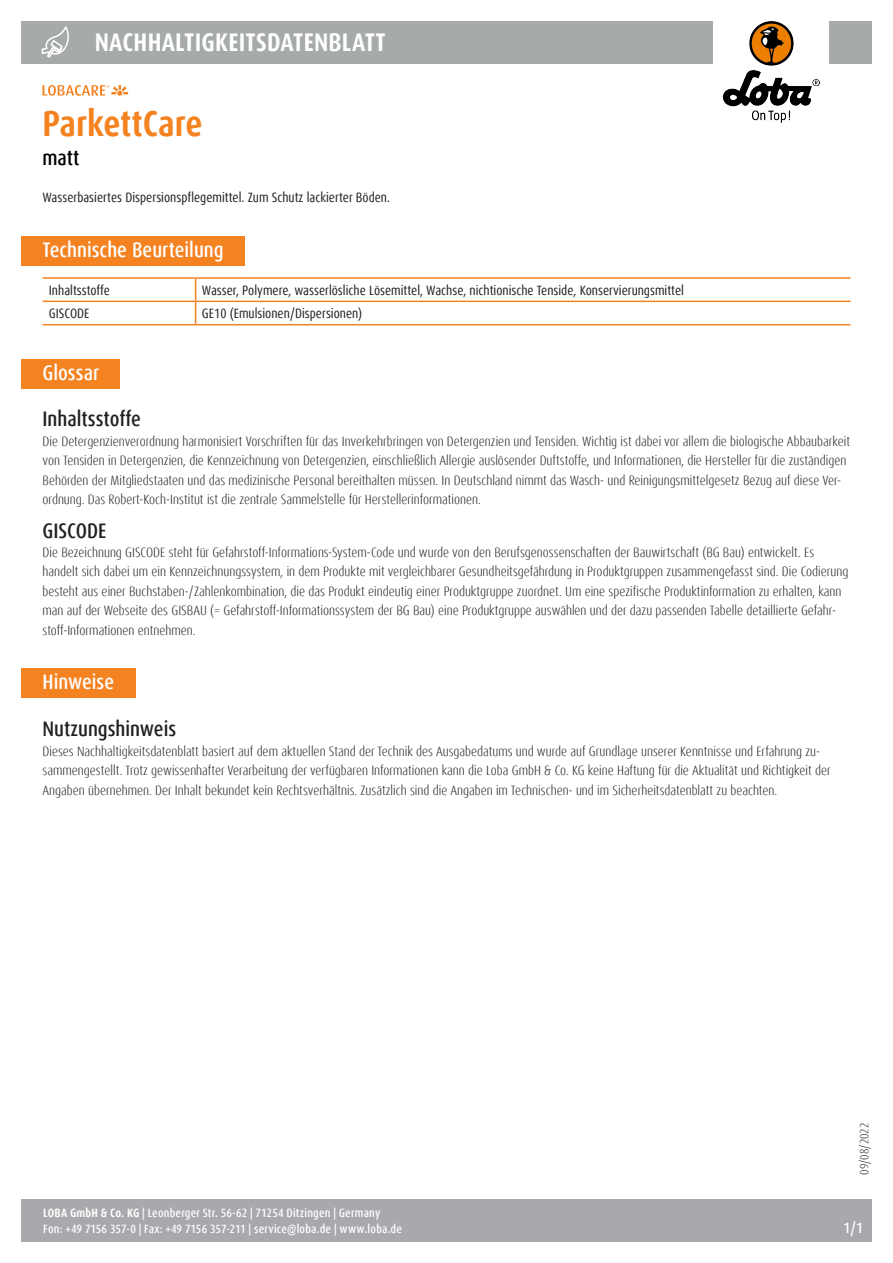
<style>
.page{position:relative;width:893px;height:1263px;background:#fff}
.page>*{position:absolute;margin:0;border:0;box-sizing:border-box;transform-origin:0 0}
.Name{font:700 condensed 36px "Dax OT";color:#f58220}
.t1{font:700 condensed 25.5px "Dax OT";letter-spacing:.01em;color:#fff}
.Titel{font:500 condensed 21px "Dax OT";color:#fff}
.Titel_Glossar{font:500 condensed 21px "Dax OT";color:#231f20}
.t2{font:500 condensed 21px "Dax OT";color:#000001}
.t3{font:500 condensed 15px "Dax OT";color:#fff}
.Text_Glossar{font:300 condensed 13.5px/19.5px "Dax OT";color:#231f20}
.Text{font:condensed 13.5px "Dax OT";color:#231f20}
.t4{font:500 condensed 12px/16.5px "Dax OT";letter-spacing:.015em;color:#fff}
.t5{font:300 condensed 12px "Dax OT";letter-spacing:.02em;color:#231f20}
.s1{font-weight:700}
</style>
<div class="page">
<svg style="left:43px;top:85px;width:85px;height:11px"></svg>
<div style="left:21px;top:1199px;width:851px;height:43px;background:#a8a9ad"></div>
<div style="left:21px;top:21px;width:851px;height:43px;background:#a7aaaa"></div>
<svg style="left:41px;top:27px;width:28px;height:31px"></svg>
<img style="left:714px;top:21px;width:115px;height:102px">
<hr style="left:43px;top:301px;width:153px;height:1px;background:#f58220">
<hr style="left:196px;top:301px;width:654px;height:1px;background:#f58220">
<hr style="left:43px;top:324px;width:153px;height:1px;background:#f58220">
<hr style="left:196px;top:324px;width:654px;height:1px;background:#f58220">
<svg style="left:195px;top:279px;width:1px;height:45px"></svg>
<hr style="left:43px;top:277px;width:153px;height:2px;background:#f58220">
<hr style="left:196px;top:277px;width:654px;height:2px;background:#f58220">
<div style="left:21px;top:236px;width:224px;height:29px;background:#f58220"></div>
<div style="left:21px;top:359px;width:99px;height:30px;background:#f58220"></div>
<div style="left:21px;top:669px;width:114px;height:29px;background:#f58220"></div>
<h2 class="t1" style="left:95px;top:26px;width:292px">NACHHALTIGKEITSDATENBLATT</h2>
<p class="Name" style="left:43px;top:100px;width:161px">ParkettCare</p>
<h3 class="t2" style="left:43px;top:145px;width:38px">matt</h3>
<p class="Text" style="left:43px;top:189px;width:349px">Wasserbasiertes Dispersionspflegemittel. Zum Schutz lackierter Böden.</p>
<p class="Titel" style="left:43px;top:236px;width:183px">Technische Beurteilung</p>
<p class="Text" style="left:49px;top:282px;width:63px">Inhaltsstoffe</p>
<p class="Text" style="left:202px;top:282px;width:484px">Wasser, Polymere, wasserlösliche Lösemittel, Wachse, nichtionische Tenside, Konservierungsmittel</p>
<p class="Text" style="left:49px;top:305px;width:42px">GISCODE</p>
<p class="Text" style="left:202px;top:305px;width:162px">GE10 (Emulsionen/Dispersionen)</p>
<p class="Titel" style="left:43px;top:359px;width:58px">Glossar</p>
<p class="Titel_Glossar" style="left:43px;top:406px;width:100px">Inhaltsstoffe</p>
<p class="Text_Glossar" style="left:43px;top:431px;width:809px">Die Detergenzienverordnung harmonisiert Vorschriften für das Inverkehrbringen von Detergenzien und Tensiden. Wichtig ist dabei vor allem die biologische Abbaubarkeit von Tensiden in Detergenzien, die Kennzeichnung von Detergenzien, einschließlich Allergie auslösender Duftstoffe, und Informationen, die Hersteller für die zuständigen Behörden der Mitgliedstaaten und das medizinische Personal bereithalten müssen. In Deutschland nimmt das Wasch- und Reinigungsmittelgesetz Bezug auf diese Ver&shy;ordnung. Das Robert-Koch-Institut ist die zentrale Sammelstelle für Herstellerinformationen.</p>
<p class="Titel_Glossar" style="left:43px;top:517px;width:65px">GISCODE</p>
<p class="Text_Glossar" style="left:43px;top:542px;width:807px">Die Bezeichnung GISCODE steht für Gefahrstoff-Informations-System-Code und wurde von den Berufsgenossenschaften der Bauwirtschaft (BG Bau) entwickelt. Es handelt sich dabei um ein Kennzeichnungssystem, in dem Produkte mit vergleichbarer Gesundheitsgefährdung in Produktgruppen zusammengefasst sind. Die Codierung besteht aus einer Buchstaben-/Zahlenkombination, die das Produkt eindeutig einer Produktgruppe zuordnet. Um eine spezifische Produktinformation zu erhalten, kann man auf der Webseite des GISBAU (= Gefahrstoff-Informationssystem der BG Bau) eine Produktgruppe auswählen und der dazu passenden Tabelle detaillierte Gefahr&shy;stoff-Informationen entnehmen.</p>
<p class="Titel" style="left:43px;top:669px;width:73px">Hinweise</p>
<p class="Titel_Glossar" style="left:43px;top:715px;width:135px">Nutzungshinweis</p>
<p class="Text_Glossar" style="left:43px;top:741px;width:790px">Dieses Nachhaltigkeitsdatenblatt basiert auf dem aktuellen Stand der Technik des Ausgabedatums und wurde auf Grundlage unserer Kenntnisse und Erfahrung zu&shy;sammengestellt. Trotz gewissenhafter Verarbeitung der verfügbaren Informationen kann die Loba GmbH &amp; Co. KG keine Haftung für die Aktualität und Richtigkeit der<br>Angaben übernehmen. Der Inhalt bekundet kein Rechtsverhältnis. Zusätzlich sind die Angaben im Technischen- und im Sicherheitsdatenblatt zu beachten.</p>
<p class="t5" style="left:857px;top:1175px;width:54px;rotate:-90deg">09/08/2022</p>
<p class="t4" style="left:43px;top:1205px;width:360px"><span class="s1">LOBA GmbH &amp; Co. KG</span> | Leonberger Str. 56-62 | 71254 Ditzingen | Germany<br>Fon: +49 7156 357-0 | Fax: +49 7156 357-211 | service@loba.de | www.loba.de</p>
<p class="t3" style="left:843px;top:1218px;width:21px">1/1</p>
</div>
